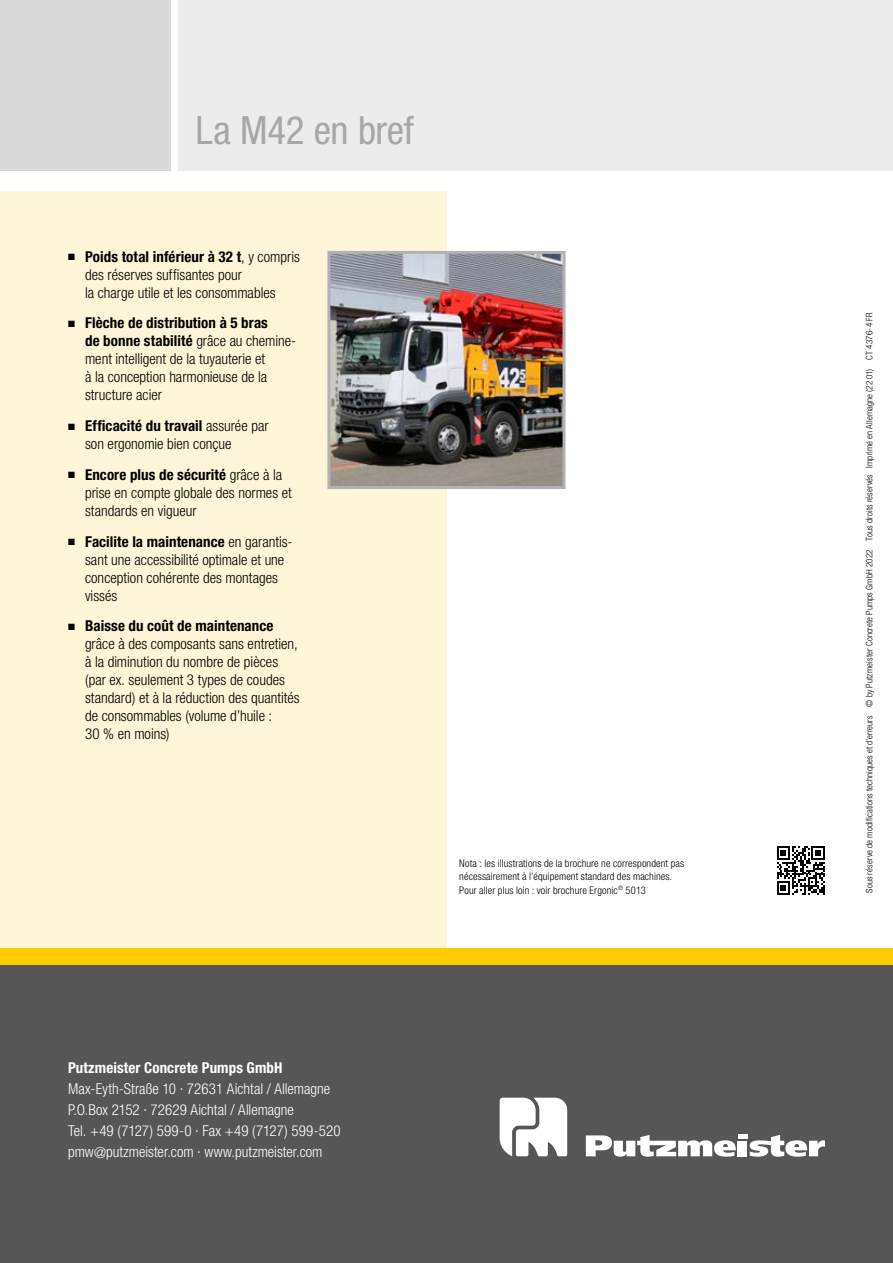
<style>
.page{position:relative;width:893px;height:1263px;background:#fff}
.page>*{position:absolute;margin:0;border:0;box-sizing:border-box;transform-origin:0 0}
.t1{font:condensed 39px "Helvetica Neue LT Pro";letter-spacing:-.01em;color:#a7a7a8}
.t2{font:300 condensed 15px/18px "Helvetica Neue LT Pro";color:#000}
.t3{font:300 condensed 15px/21px "Helvetica Neue LT Pro";color:#fff}
.t4{font:700 condensed 15px "Helvetica Neue LT Pro";letter-spacing:.005em;color:#fff}
.t5{font:300 condensed 10.5px/13.5px "Helvetica Neue LT Pro";letter-spacing:.01em;color:#000}
.t6{font:300 condensed 9px "Helvetica Neue LT Pro";letter-spacing:.015em;color:#000}
.s1{font-weight:700}
</style>
<div class="page">
<div style="left:179px;top:0;width:714px;height:170px;background:#ececed"></div>
<div style="left:0;top:0;width:170px;height:170px;background:#dadada"></div>
<div style="left:0;top:191px;width:446px;height:757px;background:#fff5d8"></div>
<img style="left:331px;top:255px;width:231px;height:230px">
<div style="left:327px;top:251px;width:239px;height:238px;border:3px solid #b1b2b3"></div>
<div style="left:0;top:948px;width:893px;height:17px;background:#fc0"></div>
<svg style="left:777px;top:846px;width:48px;height:49px"></svg>
<div style="left:0;top:965px;width:893px;height:298px;background:#565656"></div>
<svg style="left:500px;top:1098px;width:67px;height:58px;background:#e6e6e6"></svg>
<svg style="left:586px;top:1135px;width:239px;height:22px"></svg>
<h1 class="t1" style="left:196px;top:108px;width:220px">La M42 en bref</h1>
<p class="t2" style="left:85px;top:247px;width:216px;text-indent:-17px">■ <span class="s1">Poids total inférieur à 32 t</span>, y compris des réserves suffisantes pour<br>la charge utile et les consommables</p>
<p class="t2" style="left:85px;top:314px;width:213px;text-indent:-17px">■ <span class="s1">Flèche de distribution à 5 bras<br>de bonne stabilité</span> grâce au chemine&shy;ment intelligent de la tuyauterie et<br>à la conception harmonieuse de la structure acier</p>
<p class="t2" style="left:85px;top:417px;width:185px;text-indent:-17px">■ <span class="s1">Efficacité du travail</span> assurée par son ergonomie bien conçue</p>
<p class="t2" style="left:85px;top:465px;width:208px;text-indent:-17px">■ <span class="s1">Encore plus de sécurité</span> grâce à la prise en compte globale des normes et standards en vigueur</p>
<p class="t2" style="left:85px;top:532px;width:209px;text-indent:-17px">■ <span class="s1">Facilite la maintenance</span> en garantis&shy;sant une accessibilité optimale et une conception cohérente des montages vissés</p>
<p class="t2" style="left:85px;top:617px;width:216px;text-indent:-17px">■ <span class="s1">Baisse du coût de maintenance </span>grâce à des composants sans entretien, à la diminution du nombre de pièces (par ex. seulement 3 types de coudes standard) et à la réduction des quantités de consommables (volume d’huile :<br>30 % en moins)</p>
<p class="t5" style="left:459px;top:856px;width:226px">Nota : les illustrations de la brochure ne correspondent pas nécessairement à l’équipement standard des machines.<br>Pour aller plus loin : voir brochure Ergonic<sup>®</sup> 5013</p>
<p class="t4" style="left:68px;top:1058px;width:216px">Putzmeister Concrete Pumps GmbH</p>
<p class="t3" style="left:68px;top:1078px;width:274px">Max-Eyth-Straße 10 · 72631 Aichtal / Allemagne P.O.Box 2152 · 72629 Aichtal / Allemagne<br>Tel. +49 (7127) 599-0 · Fax +49 (7127) 599-520 pmw@putzmeister.com · www.putzmeister.com</p>
<p class="t6" style="left:864px;top:893px;width:582px;rotate:-90deg">Sous réserve de modifications techniques et d’erreurs © by Putzmeister Concrete Pumps GmbH 2022 Tous droits réservés Imprimé en Allemagne (2201) CT 4376-4 FR</p>
</div>
